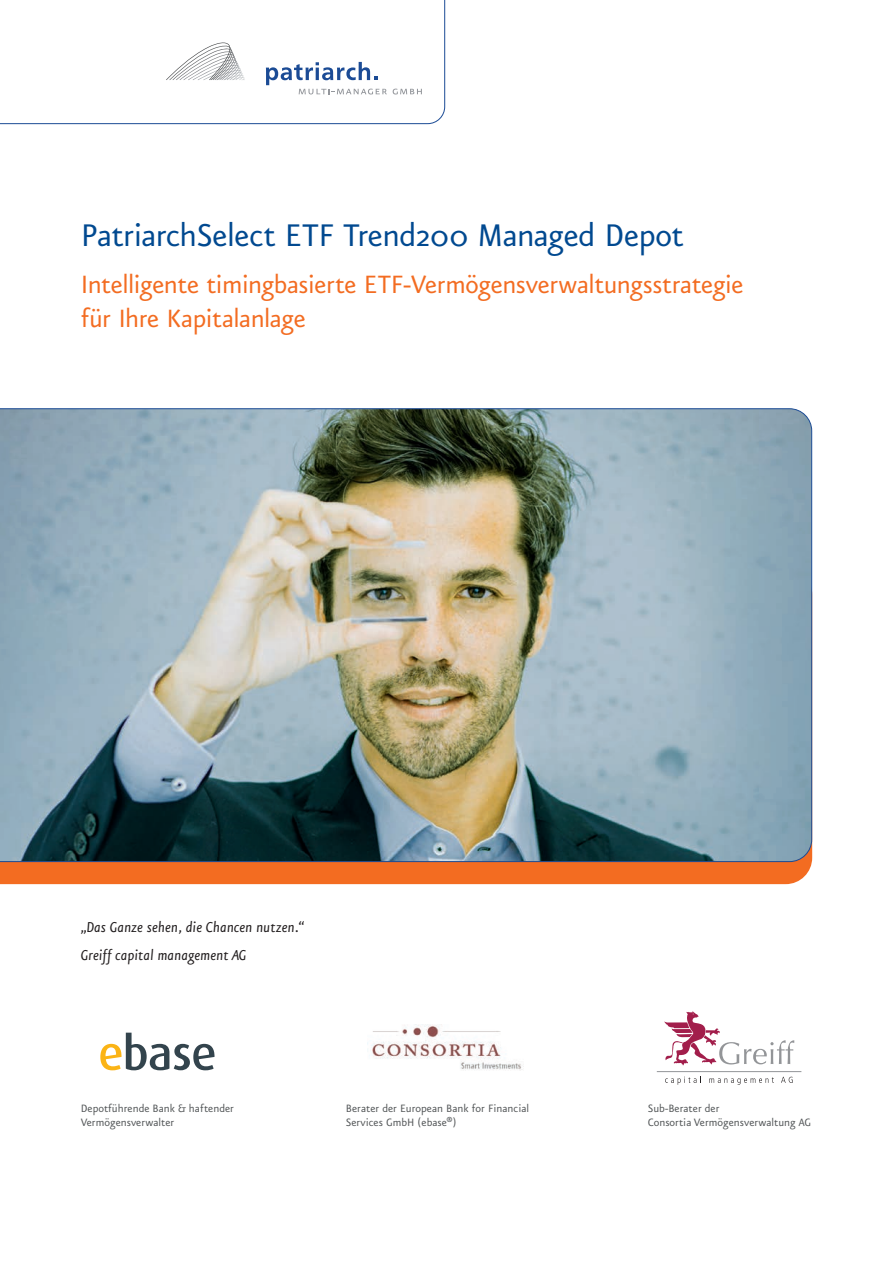
<style>
.page{position:relative;width:893px;height:1263px;background:#fff}
.page>*{position:absolute;margin:0;border:0;box-sizing:border-box;transform-origin:0 0}
.t1{font:37.5px "Eureka Sans OT";letter-spacing:-.015em;color:#014990}
.t2{font:30px/34.5px "Eureka Sans OT";letter-spacing:-.02em;color:#f36c21}
.t3{font:italic 17.25px/28.2px "Eureka Sans OT";color:#231f20}
.t4{font:12.75px/13.5px "Eureka Sans OT";color:#525557}
</style>
<div class="page">
<svg style="left:0;top:0;width:445px;height:124px"></svg>
<svg style="left:266px;top:62px;width:121px;height:33px"></svg>
<svg style="left:393px;top:89px;width:29px;height:5px"></svg>
<svg style="left:166px;top:41px;width:79px;height:39px"></svg>
<div style="left:0;top:862px;width:812px;height:22px;background:#f36c21"></div>
<img style="left:0;top:408px;width:812px;height:454px">
<svg style="left:100px;top:1033px;width:114px;height:37px"></svg>
<img style="left:369px;top:1025px;width:155px;height:46px">
<svg style="left:664px;top:1011px;width:130px;height:54px"></svg>
<svg style="left:665px;top:1076px;width:36px;height:9px"></svg>
<svg style="left:709px;top:1077px;width:65px;height:8px"></svg>
<svg style="left:781px;top:1077px;width:12px;height:6px"></svg>
<hr style="left:657px;top:1071px;width:144px;height:1px;background:#939598">
<h1 class="t1" style="left:81px;top:212px;width:605px">PatriarchSelect ETF Trend200 Managed Depot</h1>
<h2 class="t2" style="left:81px;top:267px;width:664px">Intelligente timingbasierte ETF-Vermögensverwaltungsstrategie für Ihre Kapitalanlage</h2>
<h3 class="t3" style="left:81px;top:913px;width:225px">„Das Ganze sehen, die Chancen nutzen.“<br>Greiff capital management AG</h3>
<p class="t4" style="left:81px;top:1102px;width:155px">Depotführende Bank &amp; haftender<br>Vermögensverwalter</p>
<p class="t4" style="left:346px;top:1102px;width:185px">Berater der European Bank for Financial<br>Services GmbH (ebase®)</p>
<p class="t4" style="left:648px;top:1102px;width:165px">Sub-Berater der<br>Consortia Vermögensverwaltung AG</p>
</div>
